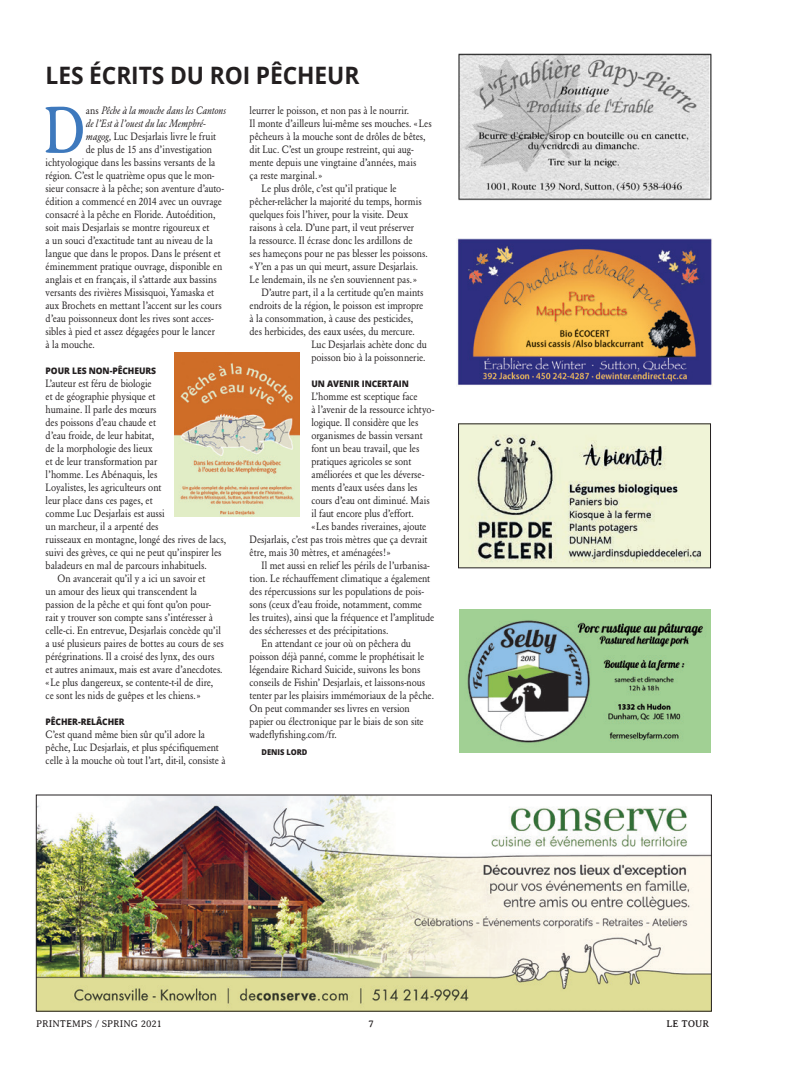
<style>
.page{position:relative;width:792px;height:1080px;background:#fff}
.page>*{position:absolute;margin:0;border:0;box-sizing:border-box;transform-origin:0 0}
.t1{font:300 68.3px "Averia Serif";color:#3e79bd;scale:.9 1}
.Titre{font:700 24px "Open Sans";letter-spacing:-.005em;color:#231f20;scale:.95 1}
.t2{font:10.5px/13px "Garamond BE";letter-spacing:-.005em;color:#231f20;scale:.9 1}
.t3{font:italic 10.5px "Garamond BE";color:#231f20;scale:.9 1}
.t4{font:300 10px "Averia Serif";color:#231f20}
.t5{font:10px "Averia Serif";color:#231f20}
.Inter-titre{font:800 9px "Open Sans";letter-spacing:-.005em;color:#231f20;scale:.95 1}
.Auteur{font:800 8px "Open Sans";letter-spacing:-.005em;color:#231f20;scale:.95 1}
.s1{font-style:normal}
.s2{font-style:italic}
</style>
<div class="page">
<img style="left:38px;top:797px;width:672px;height:212px">
<img style="left:459px;top:54px;width:253px;height:146px">
<img style="left:457px;top:239px;width:255px;height:147px">
<img style="left:460px;top:426px;width:249px;height:140px">
<div style="left:458px;top:424px;width:253px;height:144px;border:1px solid #231f20"></div>
<img style="left:459px;top:609px;width:252px;height:144px">
<img style="left:175px;top:353px;width:124px;height:164px">
<p class="Titre" style="left:46px;top:59px;width:332px">LES ÉCRITS DU ROI PÊCHEUR</p>
<p class="t1" style="left:42px;top:93px;width:51px">D</p>
<p class="t3" style="left:86px;top:104px;width:157px"><span class="s1">ans</span> Pêche à la mouche dans les Cantons</p>
<p class="t2" style="left:250px;top:104px;width:204px">leurrer le poisson, et non pas à le nourrir.<br>Il monte d’ailleurs lui-même ses mouches. «Les pêcheurs à la mouche sont de drôles de bêtes, dit Luc. C’est un groupe restreint, qui aug&shy;mente depuis une vingtaine d’années, mais<br>ça reste marginal.»</p>
<p class="t2" style="left:250px;top:182px;width:200px;text-indent:12px">Le plus drôle, c’est qu’il pratique le pêcher-relâcher la majorité du temps, hormis quelques fois l’hiver, pour la visite. Deux raisons à cela. D’une part, il veut préserver<br>la ressource. Il écrase donc les ardillons de<br>ses hameçons pour ne pas blesser les poissons. «Y’en a pas un qui meurt, assure Desjarlais.<br>Le lendemain, ils ne s’en souviennent pas.»</p>
<p class="t2" style="left:262px;top:286px;width:182px">D’autre part, il a la certitude qu’en maints</p>
<p class="t2" style="left:250px;top:299px;width:195px">endroits de la région, le poisson est impropre</p>
<p class="t2" style="left:250px;top:312px;width:183px">à la consommation, à cause des pesticides,</p>
<p class="t2" style="left:250px;top:325px;width:185px">des herbicides, des eaux usées, du mercure.</p>
<p class="t2" style="left:311px;top:338px;width:130px">Luc Desjarlais achète donc du</p>
<p class="t2" style="left:311px;top:351px;width:128px">poisson bio à la poissonnerie.</p>
<p class="Inter-titre" style="left:311px;top:377px;width:104px">UN AVENIR INCERTAIN</p>
<p class="t2" style="left:311px;top:390px;width:120px">L’homme est sceptique face</p>
<p class="t2" style="left:311px;top:403px;width:138px">à l’avenir de la ressource ichtyo-</p>
<p class="t2" style="left:311px;top:416px;width:120px">logique. Il considère que les</p>
<p class="t2" style="left:311px;top:429px;width:125px">organismes de bassin versant</p>
<p class="t2" style="left:311px;top:442px;width:122px">font un beau travail, que les</p>
<p class="t2" style="left:311px;top:455px;width:113px">pratiques agricoles se sont</p>
<p class="t2" style="left:311px;top:468px;width:127px">améliorées et que les déverse-</p>
<p class="t2" style="left:311px;top:481px;width:120px">ments d’eaux usées dans les</p>
<p class="t2" style="left:311px;top:494px;width:133px">cours d’eau ont diminué. Mais</p>
<p class="t2" style="left:311px;top:507px;width:115px">il faut encore plus d’effort.</p>
<p class="t2" style="left:311px;top:520px;width:129px">«Les bandes riveraines, ajoute</p>
<p class="t2" style="left:250px;top:533px;width:199px">Desjarlais, c’est pas trois mètres que ça devrait</p>
<p class="t2" style="left:250px;top:546px;width:158px">être, mais 30 mètres, et aménagées!»</p>
<p class="t2" style="left:250px;top:559px;width:207px;text-indent:12px">Il met aussi en relief les périls de l’urbanisa&shy;tion. Le réchauffement climatique a également des répercussions sur les populations de pois&shy;sons (ceux d’eau froide, notamment, comme les truites), ainsi que la fréquence et l’amplitude des sécheresses et des précipitations.</p>
<p class="t2" style="left:250px;top:637px;width:206px;text-indent:12px">En attendant ce jour où on pêchera du poisson déjà panné, comme le prophétisait le légendaire Richard Suicide, suivons les bons conseils de Fishin’ Desjarlais, et laissons-nous tenter par les plaisirs immémoriaux de la pêche.<br>On peut commander ses livres en version papier ou électronique par le biais de son site wadeflyfishing.com/fr.</p>
<p class="Auteur" style="left:262px;top:746px;width:50px">DENIS LORD</p>
<p class="t3" style="left:86px;top:117px;width:135px">de l’Est à l’ouest du lac Memphré-</p>
<p class="t2" style="left:86px;top:130px;width:146px"><span class="s2">magog,</span> Luc Desjarlais livre le fruit</p>
<p class="t2" style="left:86px;top:143px;width:142px">de plus de 15 ans d’investigation</p>
<p class="t2" style="left:46px;top:156px;width:190px">ichtyologique dans les bassins versants de la</p>
<p class="t2" style="left:46px;top:169px;width:189px">région. C’est le quatrième opus que le mon-</p>
<p class="t2" style="left:46px;top:182px;width:199px">sieur consacre à la pêche; son aventure d’auto-</p>
<p class="t2" style="left:46px;top:195px;width:197px">édition a commencé en 2014 avec un ouvrage</p>
<p class="t2" style="left:46px;top:208px;width:190px">consacré à la pêche en Floride. Autoédition,</p>
<p class="t2" style="left:46px;top:221px;width:184px">soit mais Desjarlais se montre rigoureux et</p>
<p class="t2" style="left:46px;top:234px;width:187px">a un souci d’exactitude tant au niveau de la</p>
<p class="t2" style="left:46px;top:247px;width:196px">langue que dans le propos. Dans le présent et</p>
<p class="t2" style="left:46px;top:260px;width:198px">éminemment pratique ouvrage, disponible en</p>
<p class="t2" style="left:46px;top:273px;width:192px">anglais et en français, il s’attarde aux bassins</p>
<p class="t2" style="left:46px;top:286px;width:189px">versants des rivières Missisquoi, Yamaska et</p>
<p class="t2" style="left:46px;top:299px;width:197px">aux Brochets en mettant l’accent sur les cours</p>
<p class="t2" style="left:46px;top:312px;width:188px">d’eau poissonneux dont les rives sont acces-</p>
<p class="t2" style="left:46px;top:325px;width:190px">sibles à pied et assez dégagées pour le lancer</p>
<p class="t2" style="left:46px;top:338px;width:56px">à la mouche.</p>
<p class="Inter-titre" style="left:46px;top:364px;width:118px">POUR LES NON-PÊCHEURS</p>
<p class="t2" style="left:46px;top:377px;width:202px">L’auteur est féru de biologie<br>et de géographie physique et<br>humaine. Il parle des mœurs<br>des poissons d’eau chaude et<br>d’eau froide, de leur habitat,<br>de la morphologie des lieux<br>et de leur transformation par<br>l’homme. Les Abénaquis, les<br>Loyalistes, les agriculteurs ont<br>leur place dans ces pages, et<br>comme Luc Desjarlais est aussi<br>un marcheur, il a arpenté des<br>ruisseaux en montagne, longé des rives de lacs, suivi des grèves, ce qui ne peut qu’inspirer les baladeurs en mal de parcours inhabituels.</p>
<p class="t2" style="left:46px;top:572px;width:200px;text-indent:12px">On avancerait qu’il y a ici un savoir et<br>un amour des lieux qui transcendent la passion de la pêche et qui font qu’on pour&shy;rait y trouver son compte sans s’intéresser à celle-ci. En entrevue, Desjarlais concède qu’il a usé plusieurs paires de bottes au cours de ses pérégrinations. Il a croisé des lynx, des ours et autres animaux, mais est avare d’anecdotes. «Le plus dangereux, se contente-t-il de dire, ce sont les nids de guêpes et les chiens.»</p>
<p class="Inter-titre" style="left:46px;top:715px;width:85px">PÊCHER-RELÂCHER</p>
<p class="t2" style="left:46px;top:728px;width:201px">C’est quand même bien sûr qu’il adore la pêche, Luc Desjarlais, et plus spécifiquement celle à la mouche où tout l’art, dit-il, consiste à</p>
<p class="t4" style="left:36px;top:1018px;width:127px">PRINTEMPS / SPRING 2021</p>
<p class="t5" style="left:369px;top:1018px;width:7px">7</p>
<p class="t5" style="left:667px;top:1018px;width:44px">LE TOUR</p>
</div>
